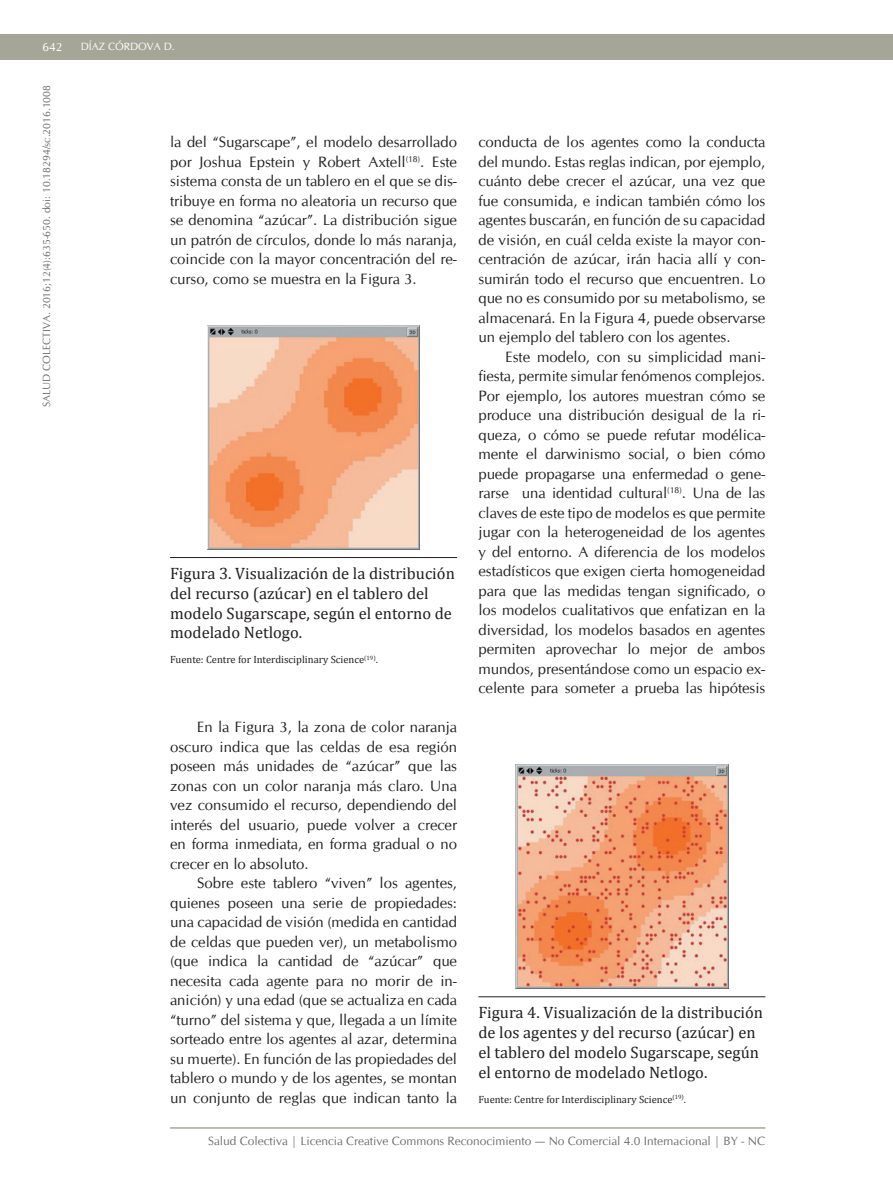
<style>
.page{position:relative;width:893px;height:1191px;background:#fff}
.page>*{position:absolute;margin:0;border:0;box-sizing:border-box;transform-origin:0 0}
.t1{font:16.5px/19.8px "Cambria";color:#231f20}
.t2{font:15px/19.5px "CG Omega";color:#231f20;text-align:justify}
.t3{font:12px "CG Omega";color:#6d6e71}
.t4{font:12px "CG Omega";color:#fff}
.t5{font:10.5px "Cambria";color:#231f20}
.t6{font:10.5px "CG Omega";color:#6d6e71}
.t7{font:10.5px "CG Omega";color:#fff}
</style>
<div class="page">
<div style="left:0;top:34px;width:893px;height:26px;background:#a6a698"></div>
<hr style="left:170px;top:1127px;width:595px;height:1px;background:#a6a698">
<hr style="left:170px;top:557px;width:287px;height:1px;background:#231f20">
<img style="left:207px;top:326px;width:213px;height:223px">
<hr style="left:478px;top:996px;width:287px;height:1px;background:#231f20">
<img style="left:516px;top:765px;width:212px;height:223px">
<p class="t4" style="left:43px;top:40px;width:21px">642</p>
<p class="t7" style="left:81px;top:40px;width:58px">Díaz Córdova</p>
<p class="t7" style="left:164px;top:40px;width:13px">D.</p>
<p class="t6" style="left:40px;top:407px;width:324px;rotate:-90deg">SALUD COLECTIVA. 2016;12(4):635-650. doi: 10.18294/sc.2016.1008</p>
<p class="t2" style="left:170px;top:132px;width:288px">la del “Sugarscape”, el modelo desarrollado por Joshua Epstein y Robert Axtell<sup>(18)</sup>. Este sistema consta de un tablero en el que se dis&shy;tribuye en forma no aleatoria un recurso que se denomina “azúcar”. La distribución sigue un patrón de círculos, donde lo más naranja, coincide con la mayor concentración del re&shy;curso, como se muestra en la Figura 3.</p>
<p class="t1" style="left:170px;top:563px;width:286px">Figura 3. Visualización de la distribución del recurso (azúcar) en el tablero del modelo Sugarscape, según el entorno de modelado Netlogo.</p>
<p class="t5" style="left:170px;top:653px;width:209px">Fuente: Centre for Interdisciplinary Science<sup>(19)</sup>.</p>
<p class="t2" style="left:170px;top:717px;width:289px;text-indent:27px">En la Figura 3, la zona de color naranja oscuro indica que las celdas de esa región poseen más unidades de “azúcar” que las zonas con un color naranja más claro. Una vez consumido el recurso, dependiendo del interés del usuario, puede volver a crecer en forma inmediata, en forma gradual o no crecer en lo absoluto.</p>
<p class="t2" style="left:170px;top:873px;width:288px;text-indent:27px">Sobre este tablero “viven” los agentes, quienes poseen una serie de propiedades: una capacidad de visión (medida en cantidad de celdas que pueden ver), un metabolismo (que indica la cantidad de “azúcar” que necesita cada agente para no morir de in&shy;anición) y una edad (que se actualiza en cada “turno” del sistema y que, llegada a un límite sorteado entre los agentes al azar, determina su muerte). En función de las propiedades del tablero o mundo y de los agentes, se montan un conjunto de reglas que indican tanto la</p>
<p class="t2" style="left:478px;top:132px;width:289px">conducta de los agentes como la conducta del mundo. Estas reglas indican, por ejemplo, cuánto debe crecer el azúcar, una vez que fue consumida, e indican también cómo los agentes buscarán, en función de su capacidad de visión, en cuál celda existe la mayor con&shy;centración de azúcar, irán hacia allí y con&shy;sumirán todo el recurso que encuentren. Lo que no es consumido por su metabolismo, se almacenará. En la Figura 4, puede observarse un ejemplo del tablero con los agentes.</p>
<p class="t2" style="left:478px;top:347px;width:289px;text-indent:27px">Este modelo, con su simplicidad mani&shy;fiesta, permite simular fenómenos complejos.<br>Por ejemplo, los autores muestran cómo se produce una distribución desigual de la ri&shy;queza, o cómo se puede refutar modélica&shy;mente el darwinismo social, o bien cómo puede propagarse una enfermedad o gene&shy;rarse una identidad cultural<sup>(18)</sup>. Una de las claves de este tipo de modelos es que permite jugar con la heterogeneidad de los agentes y del entorno. A diferencia de los modelos estadísticos que exigen cierta homogeneidad para que las medidas tengan significado, o los modelos cualitativos que enfatizan en la diversidad, los modelos basados en agentes permiten aprovechar lo mejor de ambos mundos, presentándose como un espacio ex&shy;celente para someter a prueba las hipótesis</p>
<p class="t1" style="left:478px;top:1002px;width:286px">Figura 4. Visualización de la distribución de los agentes y del recurso (azúcar) en el tablero del modelo Sugarscape, según el entorno de modelado Netlogo.</p>
<p class="t5" style="left:478px;top:1093px;width:209px">Fuente: Centre for Interdisciplinary Science<sup>(19)</sup>.</p>
<p class="t3" style="left:208px;top:1133px;width:558px">Salud Colectiva | Licencia Creative Commons Reconocimiento — No Comercial 4.0 I nternacional | BY - NC</p>
</div>
